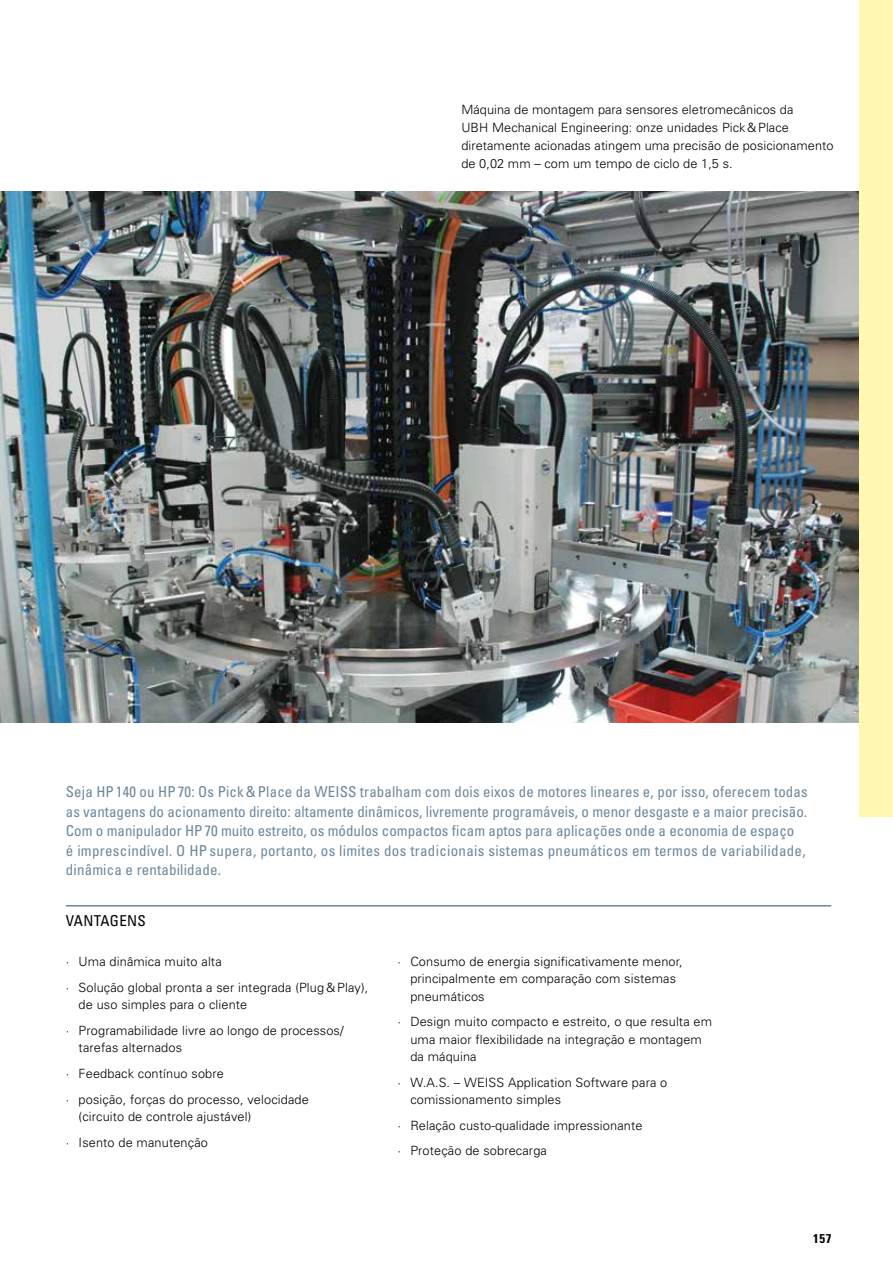
<style>
.page{position:relative;width:893px;height:1263px;background:#fff}
.page>*{position:absolute;margin:0;border:0;box-sizing:border-box;transform-origin:0 0}
.t1{font:condensed 15px/19.5px "Univers";letter-spacing:.01em;color:#6c879c}
.t2{font:condensed 15px "Univers";letter-spacing:.02em;color:#000}
.t3{font:300 12.75px/25.8px "Univers";letter-spacing:.01em;color:#000}
.t4{font:700 condensed 12.75px "Univers";color:#000}
</style>
<div class="page">
<img style="left:0;top:191px;width:859px;height:532px">
<hr style="left:66px;top:905px;width:765px;height:1px;background:#6c879c">
<div style="left:859px;top:0;width:34px;height:816px;background:#fff7b2"></div>
<p class="t3" style="left:461px;top:100px;width:374px;line-height:18px">Máquina de montagem para sensores eletromecânicos da<br>UBH Mechanical Engineering: onze unidades Pick&amp;Place diretamente acionadas atingem uma precisão de posicionamento de 0,02 mm – com um tempo de ciclo de 1,5 s.</p>
<p class="t1" style="left:66px;top:782px;width:743px">Seja HP 140 ou HP 70: Os Pick&amp;Place da WEISS trabalham com dois eixos de motores lineares e, por isso, oferecem todas as vantagens do acionamento direito: altamente dinâmicos, livremente programáveis, o menor desgaste e a maior precisão.<br>Com o manipulador HP70 muito estreito, os módulos compactos ficam aptos para aplicações onde a economia de espaço<br>é imprescindível. O HP supera, portanto, os limites dos tradicionais sistemas pneumáticos em termos de variabilidade, dinâmica e rentabilidade.</p>
<p class="t2" style="left:66px;top:911px;width:81px">VANTAGENS</p>
<p class="t3" style="left:66px;top:948px;width:304px">· Uma dinâmica muito alta<br>· Solução global pronta a ser integrada (Plug &amp; Play),</p>
<p class="t3" style="left:66px;top:991px;width:279px;text-indent:13px">de uso simples para o cliente<br>· Programabilidade livre ao longo de processos/</p>
<p class="t3" style="left:66px;top:1034px;width:244px;text-indent:13px">tarefas alternados<br>· Feedback contínuo sobre<br>· posição, forças do processo, velocidade</p>
<p class="t3" style="left:66px;top:1103px;width:187px;text-indent:13px">(circuito de controle ajustável) · Isento de manutenção</p>
<p class="t3" style="left:410px;top:953px;width:274px;line-height:17.2px;text-indent:-13px">· Consumo de energia significativamente menor, principalmente em comparação com sistemas pneumáticos</p>
<p class="t3" style="left:410px;top:1013px;width:303px;line-height:17.2px;text-indent:-13px">· Design muito compacto e estreito, o que resulta em uma maior flexibilidade na integração e montagem da máquina</p>
<p class="t3" style="left:410px;top:1073px;width:258px;line-height:17.2px;text-indent:-13px">· W.A.S. – WEISS Application Software para o comissionamento simples</p>
<p class="t3" style="left:398px;top:1112px;width:246px">· Relação custo-qualidade impressionante · Proteção de sobrecarga</p>
<p class="t4" style="left:813px;top:1231px;width:20px">157</p>
</div>
